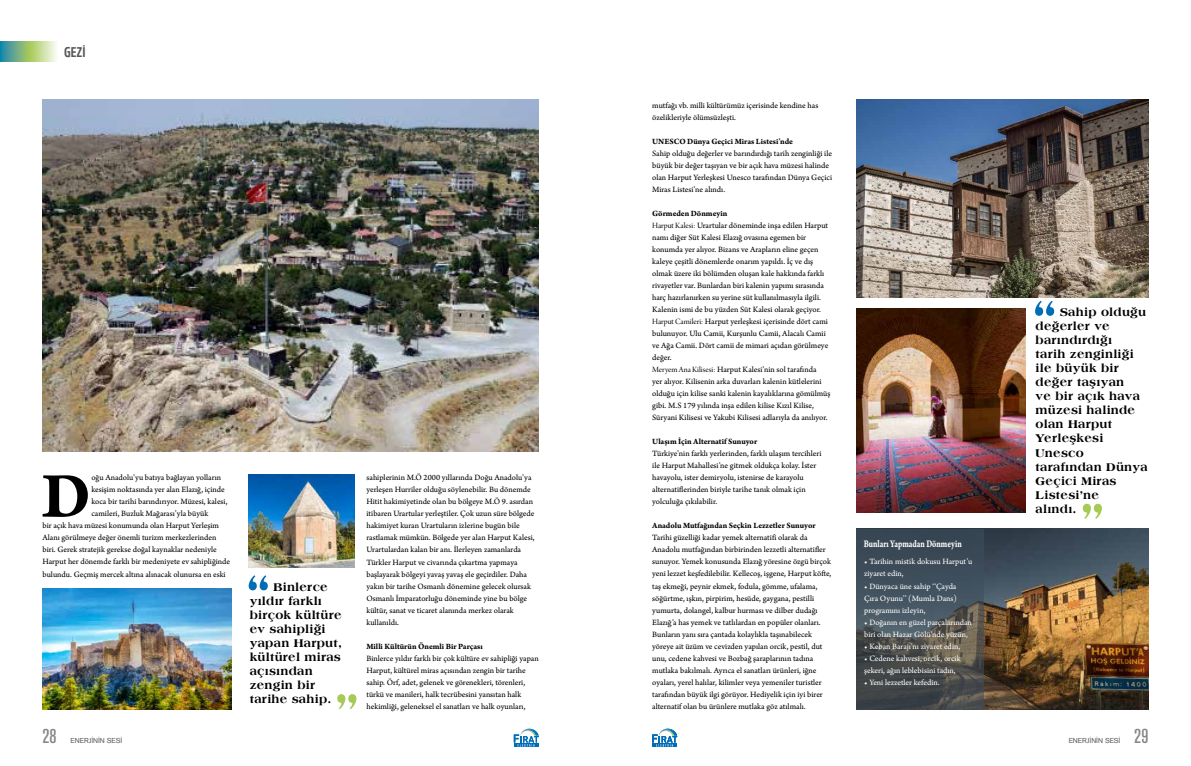
<style>
.page{position:relative;width:1191px;height:766px;background:#fff}
.page>*{position:absolute;margin:0;border:0;box-sizing:border-box;transform-origin:0 0}
.t1{font:67.6px "Arno Pro Bold Sm Text";color:#000}
.t2{font:500 condensed 20px "Akzidenz Grotesk Pro";color:#878787}
.t3{font:700 14px "Amsi Pro Cond";color:#575756}
.t4{font:800 12px/14px "Americana Std";letter-spacing:.02em;color:#000}
.t5{font:10.7px "Arno Pro Bold Sm Text";letter-spacing:-.005em;color:#fff;scale:.75 1}
.t6{font:8.5px/12px "Arno Pro Sm Text";color:#000}
.t7{font:8.5px/12px "Arno Pro Sm Text";color:#fff}
.t8{font:8.5px "Arno Pro Bold Sm Text";color:#000}
.t9{font:7px "Akzidenz Grotesk CE";color:#575756}
.s1{font-family:"Arno Pro Display"}
</style>
<div class="page">
<img style="left:983px;top:528px;width:165px;height:181px">
<svg style="left:856px;top:528px;width:127px;height:181px;background:#464e53"></svg>
<img style="left:856px;top:99px;width:292px;height:199px">
<img style="left:43px;top:588px;width:188px;height:121px">
<img style="left:43px;top:99px;width:496px;height:352px">
<img style="left:856px;top:308px;width:169px;height:204px">
<svg style="left:249px;top:575px;width:19px;height:15px"></svg>
<svg style="left:337px;top:694px;width:19px;height:15px"></svg>
<svg style="left:1035px;top:300px;width:19px;height:16px"></svg>
<svg style="left:1082px;top:503px;width:20px;height:15px"></svg>
<img style="left:249px;top:474px;width:105px;height:93px">
<svg style="left:514px;top:746px;width:24px;height:1px"></svg>
<svg style="left:652px;top:746px;width:25px;height:1px"></svg>
<svg style="left:514px;top:734px;width:25px;height:12px"></svg>
<img style="left:520px;top:728px;width:19px;height:7px">
<svg style="left:652px;top:728px;width:25px;height:18px"></svg>
<svg style="left:0;top:42px;width:56px;height:19px"></svg>
<h3 class="t3" style="left:64px;top:43px;width:23px">GEZİ</h3>
<h1 class="t1" style="left:42px;top:456px;width:51px">D</h1>
<p class="t6" style="left:91px;top:472px;width:131px">oğu Anadolu’yu batıya bağlayan yolların</p>
<p class="t6" style="left:91px;top:484px;width:135px">kesişim noktasında yer alan Elazığ, içinde</p>
<p class="t6" style="left:91px;top:496px;width:138px">koca bir tarihi barındırıyor. Müzesi, kalesi,</p>
<p class="t6" style="left:91px;top:508px;width:119px">camileri, Buzluk Mağarası’yla büyük</p>
<p class="t6" style="left:43px;top:520px;width:178px">bir açık hava müzesi konumunda olan Harput Yerleşim</p>
<p class="t6" style="left:43px;top:532px;width:175px">Alanı görülmeye değer önemli turizm merkezlerinden</p>
<p class="t6" style="left:43px;top:544px;width:176px">biri. Gerek stratejik gerekse doğal kaynaklar nedeniyle</p>
<p class="t6" style="left:43px;top:556px;width:189px">Harput her dönemde farklı bir medeniyete ev sahipliğinde</p>
<p class="t6" style="left:43px;top:568px;width:185px">bulundu. Geçmiş mercek altına alınacak olunursa en eski</p>
<h3 class="t4" style="left:250px;top:579px;width:94px;text-indent:24px">Binlerce yıldır farklı birçok kültüre ev sahipliği yapan Harput, kültürel miras açısından zengin bir tarihe sahip.</h3>
<p class="t6" style="left:366px;top:472px;width:170px">sahiplerinin M.Ö 2000 yıllarında Doğu Anadolu’ya yerleşen Hurriler olduğu söylenebilir. Bu dönemde Hitit hakimiyetinde olan bu bölgeye M.Ö 9. asırdan itibaren Urartular yerleştiler. Çok uzun süre bölgede hakimiyet kuran Urartuların izlerine bugün bile rastlamak mümkün. Bölgede yer alan Harput Kalesi, Urartulardan kalan bir anı. İlerleyen zamanlarda Türkler Harput ve civarında çıkartma yapmaya başlayarak bölgeyi yavaş yavaş ele geçirdiler. Daha yakın bir tarihe Osmanlı dönemine gelecek olursak Osmanlı İmparatorluğu döneminde yine bu bölge kültür, sanat ve ticaret alanında merkez olarak kullanıldı.</p>
<p class="t8" style="left:366px;top:640px;width:118px">Milli Kültürün Önemli Bir Parçası</p>
<p class="t6" style="left:366px;top:652px;width:174px">Binlerce yıldır farklı bir çok kültüre ev sahipliği yapan Harput, kültürel miras açısından zengin bir tarihe sahip. Örf, adet, gelenek ve görenekleri, törenleri, türkü ve manileri, halk tecrübesini yansıtan halk hekimliği, geleneksel el sanatları ve halk oyunları,</p>
<p class="t6" style="left:652px;top:100px;width:168px">mutfağı vb. milli kültürümüz içerisinde kendine has özelikleriyle ölümsüzleşti.</p>
<p class="t8" style="left:652px;top:136px;width:142px">UNESCO Dünya Geçici Miras Listesi’nde</p>
<p class="t6" style="left:652px;top:148px;width:181px">Sahip olduğu değerler ve barındırdığı tarih zenginliği ile büyük bir değer taşıyan ve bir açık hava müzesi halinde olan Harput Yerleşkesi Unesco tarafından Dünya Geçici Miras Listesi’ne alındı.</p>
<p class="t8" style="left:652px;top:208px;width:77px">Görmeden Dönmeyin</p>
<p class="t6" style="left:652px;top:220px;width:180px"><span class="s1">Harput Kalesi:</span> Urartular döneminde inşa edilen Harput namı diğer Süt Kalesi Elazığ ovasına egemen bir konumda yer alıyor. Bizans ve Arapların eline geçen kaleye çeşitli dönemlerde onarım yapıldı. İç ve dış olmak üzere iki bölümden oluşan kale hakkında farklı rivayetler var. Bunlardan biri kalenin yapımı sırasında harç hazırlanırken su yerine süt kullanılmasıyla ilgili.<br>Kalenin ismi de bu yüzden Süt Kalesi olarak geçiyor.<br><span class="s1">Harput Camileri:</span> Harput yerleşkesi içerisinde dört cami bulunuyor. Ulu Camii, Kurşunlu Camii, Alacalı Camii ve Ağa Camii. Dört camii de mimari açıdan görülmeye değer.<br><span class="s1">Meryem Ana Kilisesi:</span> Harput Kalesi’nin sol tarafında<br>yer alıyor. Kilisenin arka duvarları kalenin kütlelerini olduğu için kilise sanki kalenin kayalıklarına gömülmüş gibi. M.S 179 yılında inşa edilen kilise Kızıl Kilise, Süryani Kilisesi ve Yakubi Kilisesi adlarıyla da anılıyor.</p>
<p class="t8" style="left:652px;top:436px;width:107px">Ulaşım İçin Alternatif Sunuyor</p>
<p class="t6" style="left:652px;top:448px;width:171px">Türkiye’nin farklı yerlerinden, farklı ulaşım tercihleri ile Harput Mahallesi’ne gitmek oldukça kolay. İster havayolu, ister demiryolu, istenirse de karayolu alternatiflerinden biriyle tarihe tanık olmak için yolculuğa çıkılabilir.</p>
<p class="t8" style="left:652px;top:520px;width:165px">Anadolu Mutfağından Seçkin Lezzetler Sunuyor</p>
<p class="t6" style="left:652px;top:532px;width:181px">Tarihi güzelliği kadar yemek alternatifi olarak da Anadolu mutfağından birbirinden lezzetli alternatifler sunuyor. Yemek konusunda Elazığ yöresine özgü birçok yeni lezzet keşfedilebilir. Kellecoş, işgene, Harput köfte, taş ekmeği, peynir ekmek, fodula, gömme, ufalama, söğürtme, ışkın, pirpirim, hesüde, gaygana, pestilli yumurta, dolangel, kalbur hurması ve dilber dudağı Elazığ’a has yemek ve tatlılardan en popüler olanları.<br>Bunların yanı sıra çantada kolaylıkla taşınabilecek yöreye ait üzüm ve cevizden yapılan orcik, pestil, dut unu, cedene kahvesi ve Bozbağ şaraplarının tadına mutlaka bakılmalı. Ayrıca el sanatları ürünleri, iğne oyaları, yerel halılar, kilimler veya yemeniler turistler tarafından büyük ilgi görüyor. Hediyelik için iyi birer alternatif olan bu ürünlere mutlaka göz atılmalı.</p>
<p class="t5" style="left:863px;top:537px;width:132px">Bunları Yapmadan Dönmeyin</p>
<p class="t7" style="left:864px;top:556px;width:110px">• Tarihin mistik dokusu Harput’u ziyaret edin,</p>
<p class="t7" style="left:864px;top:580px;width:94px;text-align:justify">• Dünyaca üne sahip ‘‘Çayda Çıra Oyunu’’ (Mumla Dans) programını izleyin,</p>
<p class="t7" style="left:864px;top:616px;width:109px">• Doğanın en güzel parçalarından biri olan Hazar Gölü’nde yüzün,</p>
<p class="t7" style="left:864px;top:640px;width:98px">• Keban Barajı’nı ziyaret edin,</p>
<p class="t7" style="left:864px;top:652px;width:98px">• Cedene kahvesi, orcik, orcik şekeri, ağın leblebisini tadın,</p>
<p class="t7" style="left:864px;top:676px;width:77px">• Yeni lezzetler kefedin.</p>
<h3 class="t4" style="left:1035px;top:305px;width:114px;text-indent:24px">Sahip olduğu değerler ve barındırdığı<br>tarih zenginliği ile büyük bir değer taşıyan<br>ve bir açık hava müzesi halinde olan Harput<br>Yerleşkesi<br>Unesco tarafından Dünya<br>Geçici Miras<br>Listesi’ne<br>alındı.</h3>
<h2 class="t2" style="left:43px;top:722px;width:16px">28</h2>
<p class="t9" style="left:71px;top:735px;width:53px">ENERJİNİN SESİ</p>
<p class="t9" style="left:1068px;top:735px;width:53px">ENERJİNİN SESİ</p>
<h2 class="t2" style="left:1134px;top:722px;width:16px">29</h2>
</div>
